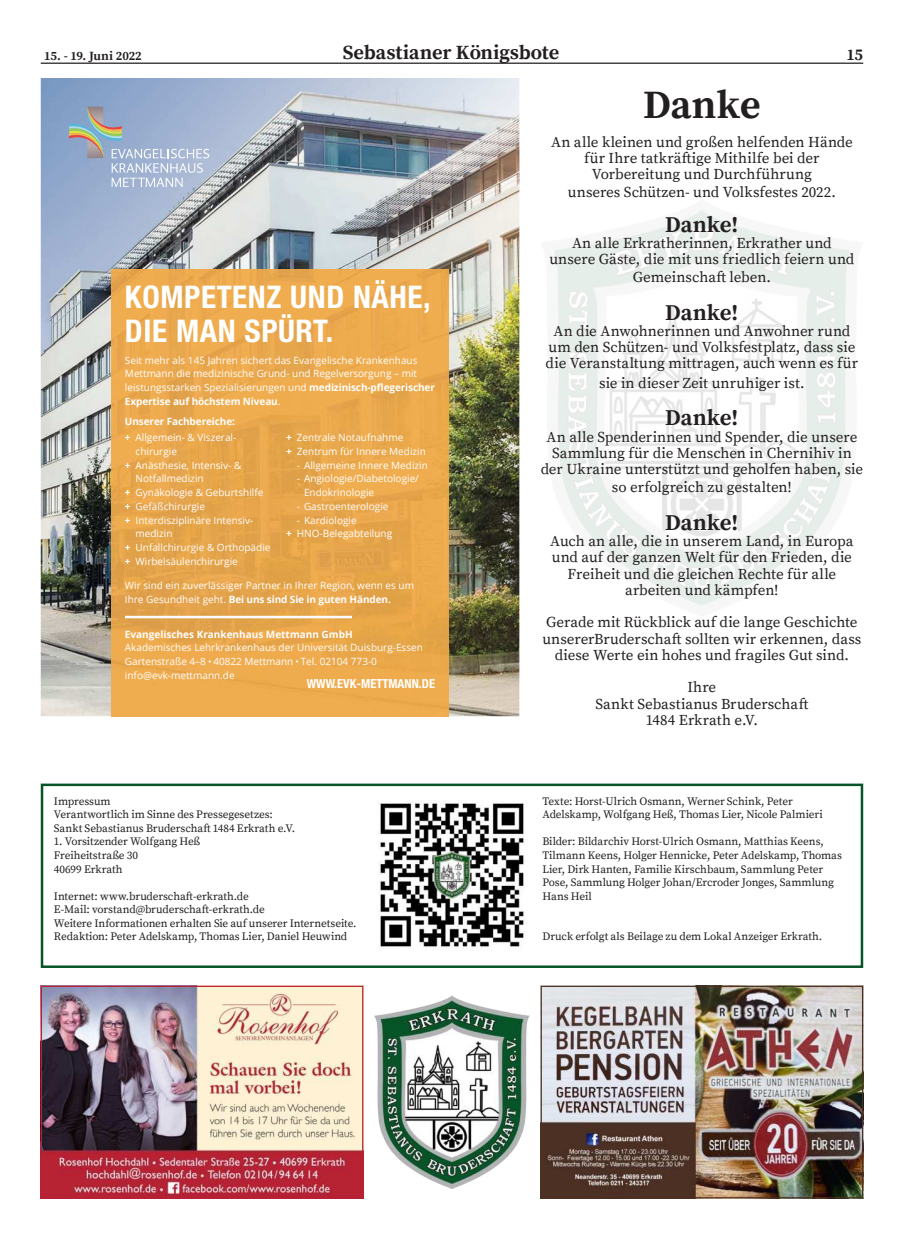
<style>
.page{position:relative;width:904px;height:1241px;background:#fff}
.page>*{position:absolute;margin:0;border:0;box-sizing:border-box;transform-origin:0 0}
.t1{font:700 40px "Source Serif Pro";letter-spacing:-.005em;color:#231f20}
.t2{font:700 condensed 31.25px/33.8px "Helvetica Neue LT Pro";letter-spacing:.02em;color:#fff}
.t3{font:700 22.5px "Source Serif Pro";letter-spacing:-.005em;color:#231f20}
.t4{font:700 20px "Source Serif Pro";letter-spacing:-.01em;color:#231f20}
.t5{font:700 16.25px "Source Serif Pro";color:#231f20}
.t6{font:15px/16.2px "Source Serif Pro";color:#231f20;text-align:center}
.t7{font:700 condensed 12.5px "Helvetica Neue LT Pro";color:#fff}
.t8{font:700 12.5px "Source Serif Pro";letter-spacing:-.01em;color:#231f20}
.t9{font:11.25px/13.5px "Source Serif Pro";letter-spacing:-.01em;color:#231f20}
.t10{font:10px/13.8px "Open Sans";color:#fff}
.t11{font:700 10px "Open Sans";color:#fff}
.s1{font-weight:700}
</style>
<div class="page">
<img style="left:554px;top:209px;width:296px;height:397px">
<div style="left:41px;top:783px;width:822px;height:184px;border:2px solid #075428"></div>
<img style="left:378px;top:802px;width:149px;height:148px">
<hr style="left:41px;top:63px;width:822px;height:1px;background:#231f20">
<img style="left:374px;top:995px;width:156px;height:193px">
<img style="left:43px;top:987px;width:318px;height:209px">
<div style="left:41px;top:985px;width:322px;height:213px;border:1px solid #b62134"></div>
<img style="left:542px;top:987px;width:319px;height:209px">
<div style="left:540px;top:985px;width:323px;height:213px;border:1px solid #4b2f23"></div>
<img style="left:41px;top:78px;width:478px;height:638px">
<svg style="left:69px;top:106px;width:140px;height:81px;background:#a3b3ca"></svg>
<img style="left:112px;top:269px;width:336px;height:447px">
<hr style="left:125px;top:615px;width:227px;height:3px;background:#fff">
<p class="t8" style="left:44px;top:50px;width:99px">15. - 19. Juni 2022</p>
<h3 class="t4" style="left:343px;top:42px;width:218px">Sebastianer Königsbote</h3>
<p class="t5" style="left:846px;top:46px;width:18px">15</p>
<h2 class="t2" style="left:125px;top:279px;width:307px">KOMPETENZ UND NÄHE,<br>DIE MAN SPÜRT.</h2>
<p class="t10" style="left:125px;top:354px;width:311px">Seit mehr als 145 Jahren sichert das Evangelische Krankenhaus Mettmann die medizinische Grund- und Regelversorgung ñ mit leistungsstarken Spezialisierungen und <span class="s1">medizinisch-pflegerischer Expertise auf höchstem Niveau</span>.</p>
<p class="t11" style="left:125px;top:414px;width:112px">Unserer Fachbereiche:</p>
<p class="t10" style="left:125px;top:431px;width:113px"><span class="s1">+</span> Allgemein- &amp; Viszeral-</p>
<p class="t10" style="left:136px;top:445px;width:43px">chirurgie</p>
<p class="t10" style="left:125px;top:459px;width:118px"><span class="s1">+</span> An‰sthesie, Intensiv- &amp;</p>
<p class="t10" style="left:136px;top:473px;width:70px">Notfallmedizin</p>
<p class="t10" style="left:125px;top:486px;width:140px"><span class="s1">+</span> Gyn‰kologie &amp; Geburtshilfe</p>
<p class="t10" style="left:125px;top:500px;width:82px"><span class="s1">+</span> Gef‰flchirurgie</p>
<p class="t10" style="left:125px;top:514px;width:130px"><span class="s1">+</span> Interdisziplin‰re Intensiv-</p>
<p class="t10" style="left:136px;top:528px;width:38px">medizin</p>
<p class="t10" style="left:125px;top:541px;width:147px"><span class="s1">+</span> Unfallchirurgie &amp; Orthop‰die</p>
<p class="t10" style="left:125px;top:555px;width:114px"><span class="s1">+</span> Wirbels‰ulenchirurgie</p>
<p class="t10" style="left:286px;top:431px;width:141px"><span class="s1">+</span> Zentrale Notaufnahme<br><span class="s1">+</span> Zentrum f¸r Innere Medizin</p>
<p class="t10" style="left:297px;top:459px;width:132px">- Allgemeine Innere Medizin</p>
<p class="t10" style="left:304px;top:473px;width:116px;text-indent:-7px">- Angiologie/Diabetologie/<br>Endokrinologie</p>
<p class="t10" style="left:297px;top:500px;width:93px">- Gastroenterologie</p>
<p class="t10" style="left:286px;top:514px;width:107px;text-indent:11px">- Kardiologie<br><span class="s1">+</span> HNO-Belegabteilung</p>
<p class="t10" style="left:125px;top:579px;width:290px">Wir sind ein zuverl‰ssiger Partner in Ihrer Region, wenn es um<br>Ihre Gesundheit geht. <span class="s1">Bei uns sind Sie in guten Händen.</span></p>
<p class="t11" style="left:125px;top:626px;width:229px">Evangelisches Krankenhaus Mettmann GmbH</p>
<p class="t10" style="left:125px;top:641px;width:299px">Akademisches Lehrkrankenhaus der Universit‰t Duisburg-Essen<br>Gartenstrafle 4ñ8 40822 Mettmann Tel. 02104 773-0 info@evk-mettmann.de</p>
<p class="t7" style="left:307px;top:676px;width:130px">WWW.EVK-METTMANN.DE</p>
<p class="t9" style="left:54px;top:794px;width:243px">Impressum<br>Verantwortlich im Sinne des Pressegesetzes:<br>Sankt Sebastianus Bruderscha昀琀 1484 Erkrath e.V.</p>
<p class="t9" style="left:54px;top:835px;width:148px">1. Vorsitzender Wolfgang Heß<br>Freiheitstraße 30<br>40699 Erkrath</p>
<p class="t9" style="left:54px;top:889px;width:304px">Internet: www.bruderscha昀琀-erkrath.de<br>E-Mail: vorstand@bruderscha昀琀-erkrath.de<br>Weitere Informationen erhalten Sie auf unserer Internetseite.<br>Redaktion: Peter Adelskamp, Thomas Lier, Daniel Heuwind</p>
<h1 class="t1" style="left:643px;top:84px;width:119px">Danke</h1>
<p class="t6" style="left:551px;top:134px;width:303px">An alle kleinen und großen helfenden Hände für Ihre tatkrä昀琀ige Mithilfe bei der<br>Vorbereitung und Durchführung</p>
<p class="t6" style="left:568px;top:184px;width:269px">unseres Schützen- und Volksfestes 2022.</p>
<h3 class="t3" style="left:665px;top:212px;width:75px">Danke!</h3>
<p class="t6" style="left:549px;top:235px;width:306px">An alle Erkratherinnen, Erkrather und unsere Gäste, die mit uns friedlich feiern und</p>
<p class="t6" style="left:633px;top:269px;width:139px">Gemeinscha昀琀 leben.</p>
<h3 class="t3" style="left:665px;top:300px;width:75px">Danke!</h3>
<p class="t6" style="left:545px;top:323px;width:314px">An die Anwohnerinnen und Anwohner rund um den Schützen- und Volksfestplatz, dass sie die Veranstaltung mittragen, auch wenn es für</p>
<p class="t6" style="left:599px;top:375px;width:207px">sie in dieser Zeit unruhiger ist.</p>
<h3 class="t3" style="left:665px;top:406px;width:75px">Danke!</h3>
<p class="t6" style="left:540px;top:429px;width:324px">An alle Spenderinnen und Spender, die unsere<br>Sammlung für die Menschen in Chernihiv in der Ukraine unterstützt und geholfen haben, sie</p>
<p class="t6" style="left:612px;top:479px;width:181px">so erfolgreich zu gestalten!</p>
<h3 class="t3" style="left:665px;top:510px;width:75px">Danke!</h3>
<p class="t6" style="left:550px;top:533px;width:305px">Auch an alle, die in unserem Land, in Europa und auf der ganzen Welt für den Frieden, die Freiheit und die gleichen Rechte für alle arbeiten und kämpfen!</p>
<p class="t6" style="left:542px;top:614px;width:320px">Gerade mit Rückblick auf die lange Geschichte unsererBruderscha昀琀 sollten wir erkennen, dass diese Werte ein hohes und fragiles Gut sind.</p>
<p class="t6" style="left:595px;top:679px;width:214px">Ihre<br>Sankt Sebastianus Bruderscha昀琀<br>1484 Erkrath e.V.</p>
<p class="t9" style="left:542px;top:794px;width:282px">Texte: Horst-Ulrich Osmann, Werner Schink, Peter<br>Adelskamp, Wolfgang Heß, Thomas Lier, Nicole Palmieri</p>
<p class="t9" style="left:542px;top:835px;width:301px">Bilder: Bildarchiv Horst-Ulrich Osmann, Matthias Keens, Tilmann Keens, Holger Hennicke, Peter Adelskamp, Thomas Lier, Dirk Hanten, Familie Kirschbaum, Sammlung Peter Pose, Sammlung Holger Johan/Ercroder Jonges, Sammlung Hans Heil</p>
<p class="t9" style="left:542px;top:929px;width:281px">Druck erfolgt als Beilage zu dem Lokal Anzeiger Erkrath.</p>
</div>
